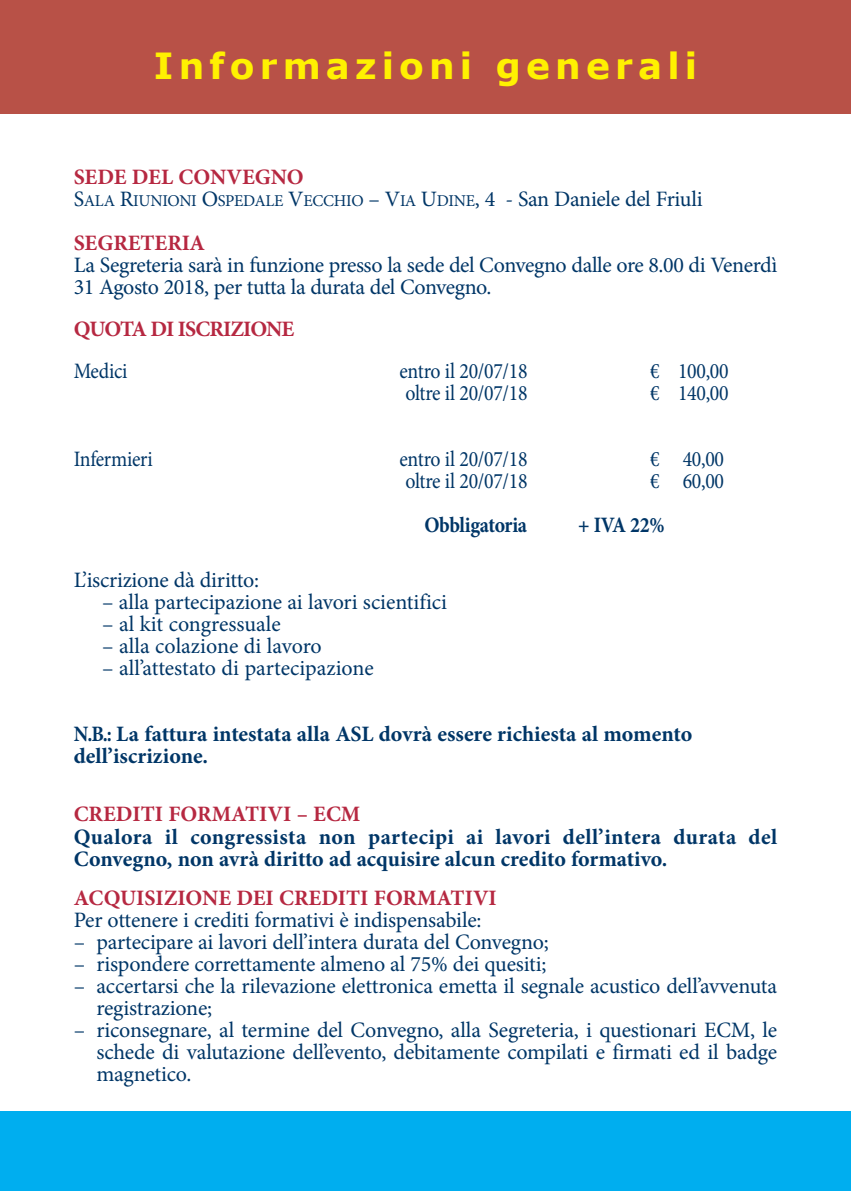
<style>
.page{position:relative;width:851px;height:1191px;background:#fff}
.page>*{position:absolute;margin:0;border:0;box-sizing:border-box;transform-origin:0 0}
.t1{font:700 36px "Verdana";letter-spacing:.14em;color:#fff101}
.t2{font:22px/22px "Minion Pro";letter-spacing:-.015em;color:#003667}
.t3{font:700 22px/22px "Minion Pro";color:#003667}
.t4{font:22px "Minion Pro";letter-spacing:-.015em;color:#003667;scale:.9 1}
.t5{font:700 22px/22px "Minion Pro";color:#003667;scale:.9 1}
.t6{font:700 22px "Minion Pro";color:#b62841}
.t7{font:700 22px "Minion Pro";letter-spacing:-.04em;color:#b62841}
.s1{font-weight:700;color:#b62841}
.s2{font-size:16.4px}
</style>
<div class="page">
<div style="left:0;top:0;width:850px;height:113px;background:#b85147"></div>
<div style="left:0;top:1111px;width:850px;height:80px;background:#00aeef"></div>
<h1 class="t1" style="left:154px;top:43px;width:544px">Informazioni generali</h1>
<p class="t2" style="left:74px;top:168px;width:630px"><span class="s1">SEDE DEL CONVEGNO<br></span>S<span class="s2">ALA</span> R<span class="s2">IUNIONI</span> O<span class="s2">SPEDALE</span> V<span class="s2">ECChIO</span> – V<span class="s2">IA</span> U<span class="s2">DINE</span>, 4 - San Daniele del Friuli</p>
<p class="t6" style="left:74px;top:235px;width:133px">SEGRETERIA</p>
<p class="t2" style="left:74px;top:256px;width:704px">La Segreteria sarà in funzione presso la sede del Convegno dalle ore 8.00 di Venerdì<br>31 Agosto 2018, per tutta la durata del Convegno.</p>
<p class="t7" style="left:74px;top:321px;width:222px">QUOTA DI ISCRIZIONE</p>
<p class="t4" style="left:74px;top:362px;width:61px">Medici</p>
<p class="t4" style="left:399px;top:362px;width:144px">entro il 20/07/18</p>
<p class="t4" style="left:650px;top:362px;width:89px">€ 100,00</p>
<p class="t4" style="left:405px;top:384px;width:137px">oltre il 20/07/18</p>
<p class="t4" style="left:650px;top:384px;width:89px">€ 140,00</p>
<p class="t4" style="left:74px;top:450px;width:89px">Infermieri</p>
<p class="t4" style="left:399px;top:450px;width:144px">entro il 20/07/18</p>
<p class="t4" style="left:650px;top:450px;width:84px">€ 40,00</p>
<p class="t4" style="left:405px;top:472px;width:137px">oltre il 20/07/18</p>
<p class="t4" style="left:650px;top:472px;width:84px">€ 60,00</p>
<p class="t5" style="left:424px;top:516px;width:116px">Obbligatoria</p>
<p class="t5" style="left:578px;top:516px;width:98px">+ IVA 22%</p>
<p class="t2" style="left:74px;top:571px;width:187px">L’iscrizione dà diritto:</p>
<p class="t2" style="left:102px;top:593px;width:346px">– alla partecipazione ai lavori scientifici</p>
<p class="t2" style="left:102px;top:615px;width:180px">– al kit congressuale</p>
<p class="t2" style="left:102px;top:637px;width:221px">– alla colazione di lavoro</p>
<p class="t2" style="left:102px;top:659px;width:273px">– all’attestato di partecipazione</p>
<p class="t5" style="left:74px;top:725px;width:688px">N.B.: La fattura intestata alla ASL dovrà essere richiesta al momento dell’iscrizione.</p>
<p class="t6" style="left:74px;top:806px;width:288px">CREDITI FORMATIVI – ECM</p>
<p class="t3" style="left:74px;top:827px;width:704px">Qualora il congressista non partecipi ai lavori dell’intera durata del<br>Convegno, non avrà diritto ad acquisire alcun credito formativo.</p>
<p class="t6" style="left:74px;top:889px;width:424px">ACQUISIZIONE DEI CREDITI FORMATIVI</p>
<p class="t2" style="left:74px;top:910px;width:409px">Per ottenere i crediti formativi è indispensabile:</p>
<p class="t2" style="left:74px;top:932px;width:476px">– partecipare ai lavori dell’intera durata del Convegno;</p>
<p class="t2" style="left:74px;top:954px;width:474px">– rispondere correttamente almeno al 75% dei quesiti;</p>
<p class="t2" style="left:96px;top:976px;width:682px;text-indent:-23px">– accertarsi che la rilevazione elettronica emetta il segnale acustico dell’avvenuta registrazione;</p>
<p class="t2" style="left:96px;top:1020px;width:682px;text-align:justify;text-indent:-23px">– riconsegnare, al termine del Convegno, alla Segreteria, i questionari ECM, le schede di valutazione dell’evento, debitamente compilati e firmati ed il badge magnetico.</p>
</div>
